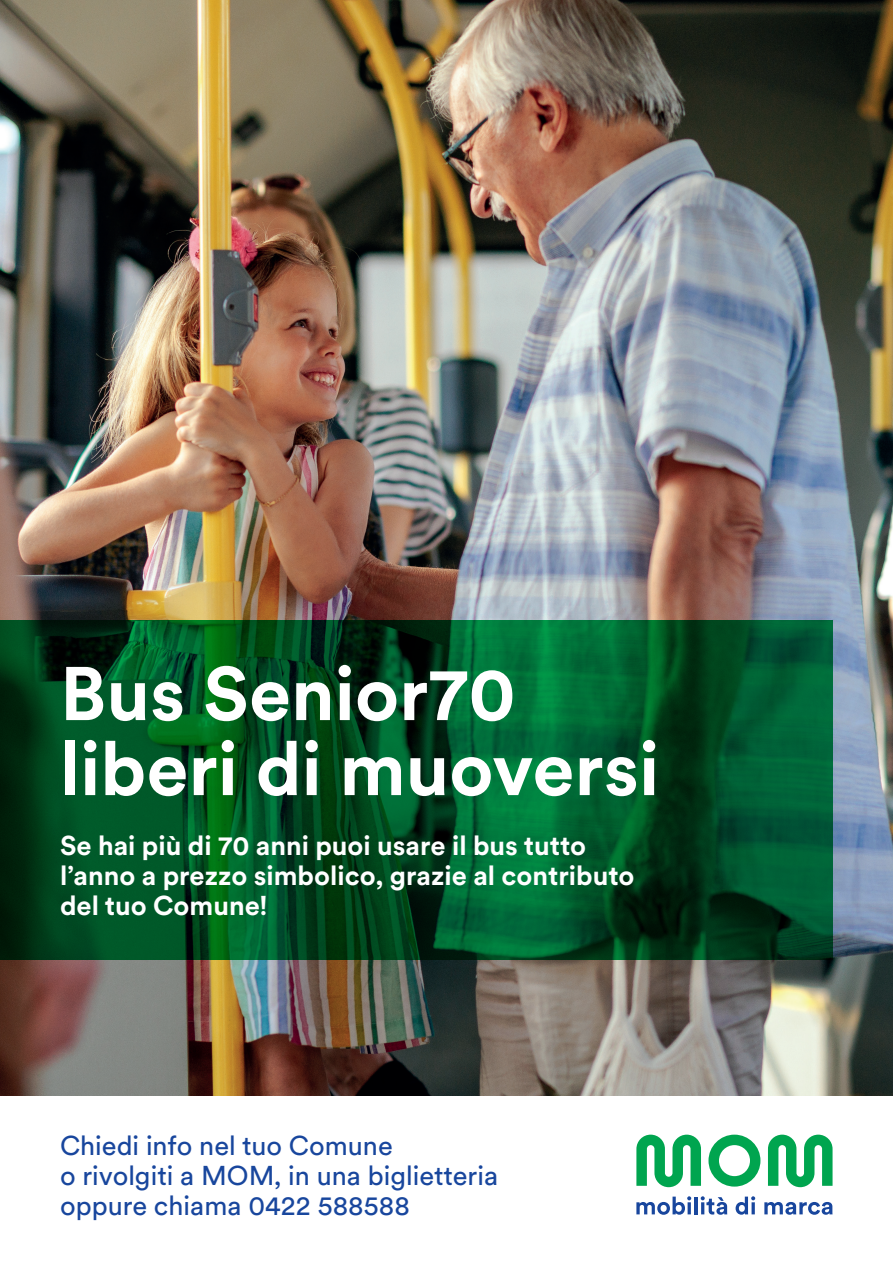
<style>
.page{position:relative;width:893px;height:1263px;background:#fff}
.page>*{position:absolute;margin:0;border:0;box-sizing:border-box;transform-origin:0 0}
.t1{font:700 75px "Circular XX";color:#fff}
.t2{font:700 27px/30px "Circular XX";color:#fff}
.t3{font:27px "Circular XX";color:#18469d}
</style>
<div class="page">
<img style="left:0;top:0;width:893px;height:1095px">
<svg style="left:0;top:620px;width:833px;height:340px;background:#004f24"></svg>
<svg style="left:708px;top:1134px;width:52px;height:52px"></svg>
<svg style="left:636px;top:1134px;width:65px;height:53px"></svg>
<svg style="left:768px;top:1134px;width:64px;height:53px"></svg>
<svg style="left:636px;top:1196px;width:55px;height:19px"></svg>
<hr style="left:694px;top:1196px;width:4px;height:18px;background:#18469d">
<svg style="left:701px;top:1196px;width:26px;height:19px"></svg>
<svg style="left:736px;top:1196px;width:19px;height:19px"></svg>
<svg style="left:764px;top:1202px;width:68px;height:13px"></svg>
<p class="t1" style="left:60px;top:642px;width:457px">Bus Senior70</p>
<p class="t1" style="left:60px;top:717px;width:601px">liberi di muoversi</p>
<p class="t2" style="left:60px;top:829px;width:576px">Se hai più di 70 anni puoi usare il bus tutto l’anno a prezzo simbolico, grazie al contributo del tuo Comune!</p>
<p class="t3" style="left:60px;top:1127px;width:334px">Chiedi info nel tuo Comune</p>
<p class="t3" style="left:60px;top:1157px;width:440px">o rivolgiti a MOM, in una biglietteria</p>
<p class="t3" style="left:60px;top:1187px;width:351px">oppure chiama 0422 588588</p>
</div>
